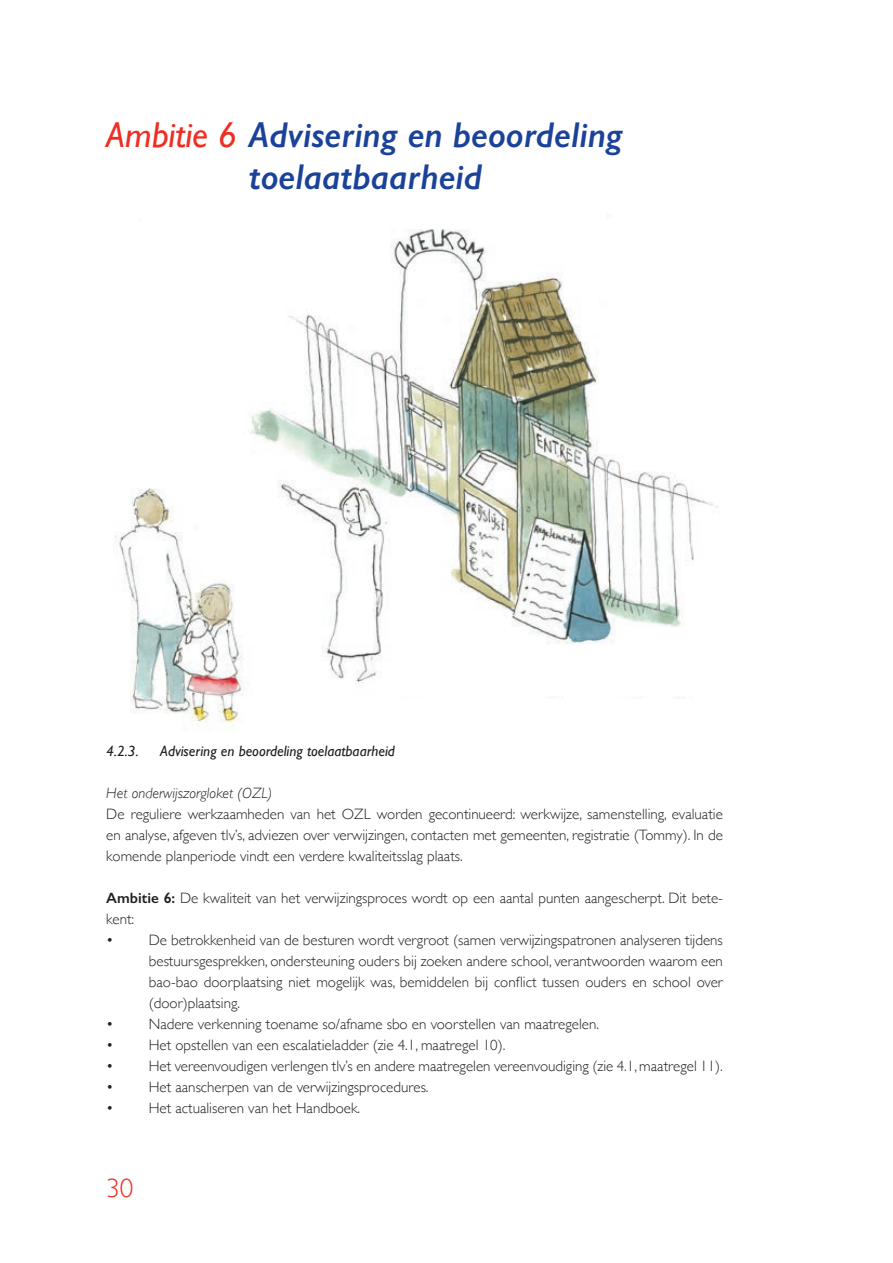
<style>
.page{position:relative;width:893px;height:1263px;background:#fff}
.page>*{position:absolute;margin:0;border:0;box-sizing:border-box;transform-origin:0 0}
.t1{font:italic 600 36px/42px "Gill Sans";color:#1b4299;text-align:center}
.t2{font:300 27px "Gill Sans";color:#ee2e22}
.t3{font:300 15px/21px "Gill Sans";color:#231f20;text-align:justify}
.t4{font:italic 15px "Gill Sans";color:#231f20}
.t5{font:italic 300 15px "Gill Sans";color:#231f20}
.s1{font-weight:400;color:#ee2e22}
.s2{font-weight:600}
</style>
<div class="page">
<img style="left:115px;top:229px;width:603px;height:501px">
<div style="left:383px;top:699px;width:382px;height:57px;background:#fff"></div>
<h1 class="t1" style="left:106px;top:114px;width:518px"><span class="s1">Ambitie 6</span> Advisering en beoordeling toelaatbaarheid</h1>
<p class="t4" style="left:106px;top:742px;width:34px">4.2.3.</p>
<p class="t4" style="left:160px;top:742px;width:236px">Advisering en beoordeling toelaatbaarheid</p>
<p class="t5" style="left:106px;top:785px;width:167px">Het onderwijszorgloket (OZL)</p>
<p class="t3" style="left:106px;top:803px;width:618px">De reguliere werkzaamheden van het OZL worden gecontinueerd: werkwijze, samenstelling, evaluatie en analyse, afgeven tlv’s, adviezen over verwijzingen, contacten met gemeenten, registratie (Tommy). In de komende planperiode vindt een verdere kwaliteitsslag plaats.</p>
<p class="t3" style="left:106px;top:887px;width:618px"><span class="s2">Ambitie 6:</span> De kwaliteit van het verwijzingsproces wordt op een aantal punten aangescherpt. Dit bete&shy;kent:</p>
<p class="t3" style="left:149px;top:929px;width:576px;text-indent:-43px">• De betrokkenheid van de besturen wordt vergroot (samen verwijzingspatronen analyseren tijdens bestuursgesprekken, ondersteuning ouders bij zoeken andere school, verantwoorden waarom een bao-bao doorplaatsing niet mogelijk was, bemiddelen bij conflict tussen ouders en school over (door)plaatsing.</p>
<p class="t3" style="left:106px;top:1013px;width:494px">• Nadere verkenning toename so/afname sbo en voorstellen van maatregelen.</p>
<p class="t3" style="left:106px;top:1034px;width:400px">• Het opstellen van een escalatieladder (zie 4.1, maatregel 10).</p>
<p class="t3" style="left:106px;top:1055px;width:618px">• Het vereenvoudigen verlengen tlv’s en andere maatregelen vereenvoudiging (zie 4.1, maatregel 11).</p>
<p class="t3" style="left:106px;top:1076px;width:324px">• Het aanscherpen van de verwijzingsprocedures.</p>
<p class="t3" style="left:106px;top:1097px;width:255px">• Het actualiseren van het Handboek.</p>
<h2 class="t2" style="left:106px;top:1167px;width:28px">30</h2>
</div>
